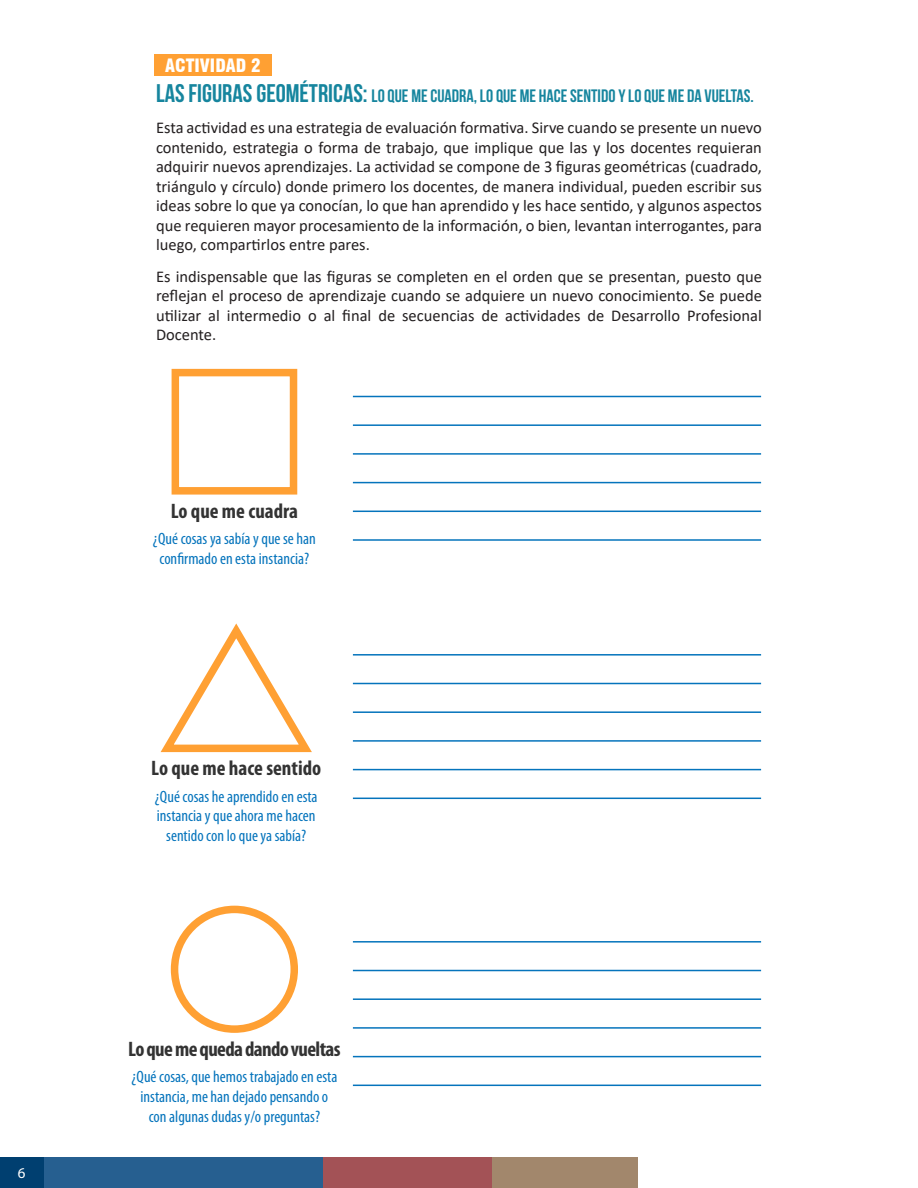
<style>
.page{position:relative;width:918px;height:1188px;background:#fff}
.page>*{position:absolute;margin:0;border:0;box-sizing:border-box;transform-origin:0 0}
.t1{font:700 condensed 21px "Myriad Pro";letter-spacing:-.005em;color:#333}
.t2{font:700 condensed 21px "Myriad Pro";letter-spacing:-.03em;color:#333}
.List_Paragraph{font:700 18px "Bebas Neue";color:#16859e}
.t3{font:900 condensed 18px "Swiss 721 BT";color:#fff}
.List_Paragraph-2{font:16.5px/19.5px "Calibri";color:#231f20;text-align:justify}
.t4{font:condensed 16.5px/19.8px "Myriad Pro";color:#0574bc;text-align:center}
.t5{font:15px "Myriad Pro";color:#fff}
.s1{font-size:25.5px}
</style>
<div class="page">
<div style="left:154px;top:54px;width:118px;height:22px;background:#ffa033"></div>
<div style="left:172px;top:369px;width:125px;height:126px;border:8px solid #ffa033"></div>
<div style="left:171px;top:906px;width:127px;height:127px;border:8px solid #ffa033;border-radius:50%"></div>
<svg style="left:160px;top:623px;width:152px;height:130px"></svg>
<hr style="left:353px;top:424px;width:408px;height:2px;background:#0574bc">
<hr style="left:353px;top:683px;width:408px;height:1px;background:#0574bc">
<hr style="left:353px;top:970px;width:408px;height:1px;background:#0574bc">
<hr style="left:353px;top:511px;width:408px;height:1px;background:#0574bc">
<hr style="left:353px;top:769px;width:408px;height:1px;background:#0574bc">
<hr style="left:353px;top:1056px;width:408px;height:1px;background:#0574bc">
<hr style="left:353px;top:453px;width:408px;height:2px;background:#0574bc">
<hr style="left:353px;top:711px;width:408px;height:2px;background:#0574bc">
<hr style="left:353px;top:998px;width:408px;height:2px;background:#0574bc">
<hr style="left:353px;top:539px;width:408px;height:2px;background:#0574bc">
<hr style="left:353px;top:798px;width:408px;height:1px;background:#0574bc">
<hr style="left:353px;top:1085px;width:408px;height:1px;background:#0574bc">
<hr style="left:353px;top:396px;width:408px;height:1px;background:#0574bc">
<hr style="left:353px;top:654px;width:408px;height:2px;background:#0574bc">
<hr style="left:353px;top:941px;width:408px;height:2px;background:#0574bc">
<hr style="left:353px;top:482px;width:408px;height:1px;background:#0574bc">
<hr style="left:353px;top:740px;width:408px;height:2px;background:#0574bc">
<hr style="left:353px;top:1027px;width:408px;height:2px;background:#0574bc">
<div style="left:0;top:1157px;width:637px;height:31px;background:#265f90"></div>
<div style="left:0;top:1157px;width:44px;height:31px;background:#003f70"></div>
<div style="left:323px;top:1157px;width:314px;height:31px;background:#a35256"></div>
<div style="left:492px;top:1157px;width:145px;height:31px;background:#a2876c"></div>
<p class="t5" style="left:18px;top:1164px;width:9px">6</p>
<p class="t3" style="left:165px;top:54px;width:97px">ACTIVIDAD 2</p>
<p class="List_Paragraph" style="left:156px;top:86px;width:599px"><span class="s1">LAS FIGURAS GEOMÉTRICAS:</span> LO QUE ME CUADRA, LO QUE ME HACE SENTIDO Y LO QUE ME DA VUELTAS.</p>
<p class="List_Paragraph-2" style="left:156px;top:118px;width:607px">Esta actividad es una estrategia de evaluación formativa. Sirve cuando se presente un nuevo contenido, estrategia o forma de trabajo, que implique que las y los docentes requieran adquirir nuevos aprendizajes. La actividad se compone de 3 figuras geométricas (cuadrado, triángulo y círculo) donde primero los docentes, de manera individual, pueden escribir sus ideas sobre lo que ya conocían, lo que han aprendido y les hace sentido, y algunos aspectos que requieren mayor procesamiento de la información, o bien, levantan interrogantes, para luego, compartirlos entre pares.</p>
<p class="List_Paragraph-2" style="left:156px;top:266px;width:607px">Es indispensable que las figuras se completen en el orden que se presentan, puesto que reflejan el proceso de aprendizaje cuando se adquiere un nuevo conocimiento. Se puede utilizar al intermedio o al final de secuencias de actividades de Desarrollo Profesional Docente.</p>
<p class="t1" style="left:171px;top:498px;width:129px">Lo que me cuadra</p>
<p class="t4" style="left:153px;top:528px;width:164px">¿Qué cosas ya sabía y que se han confirmado en esta instancia?</p>
<p class="t1" style="left:151px;top:755px;width:171px">Lo que me hace sentido</p>
<p class="t4" style="left:155px;top:786px;width:164px">¿Qué cosas he aprendido en esta instancia y que ahora me hacen sentido con lo que ya sabía?</p>
<p class="t2" style="left:128px;top:1036px;width:214px">Lo que me queda dando vueltas</p>
<p class="t4" style="left:131px;top:1067px;width:207px">¿Qué cosas, que hemos trabajado en esta instancia, me han dejado pensando o con algunas dudas y/o preguntas?</p>
</div>
